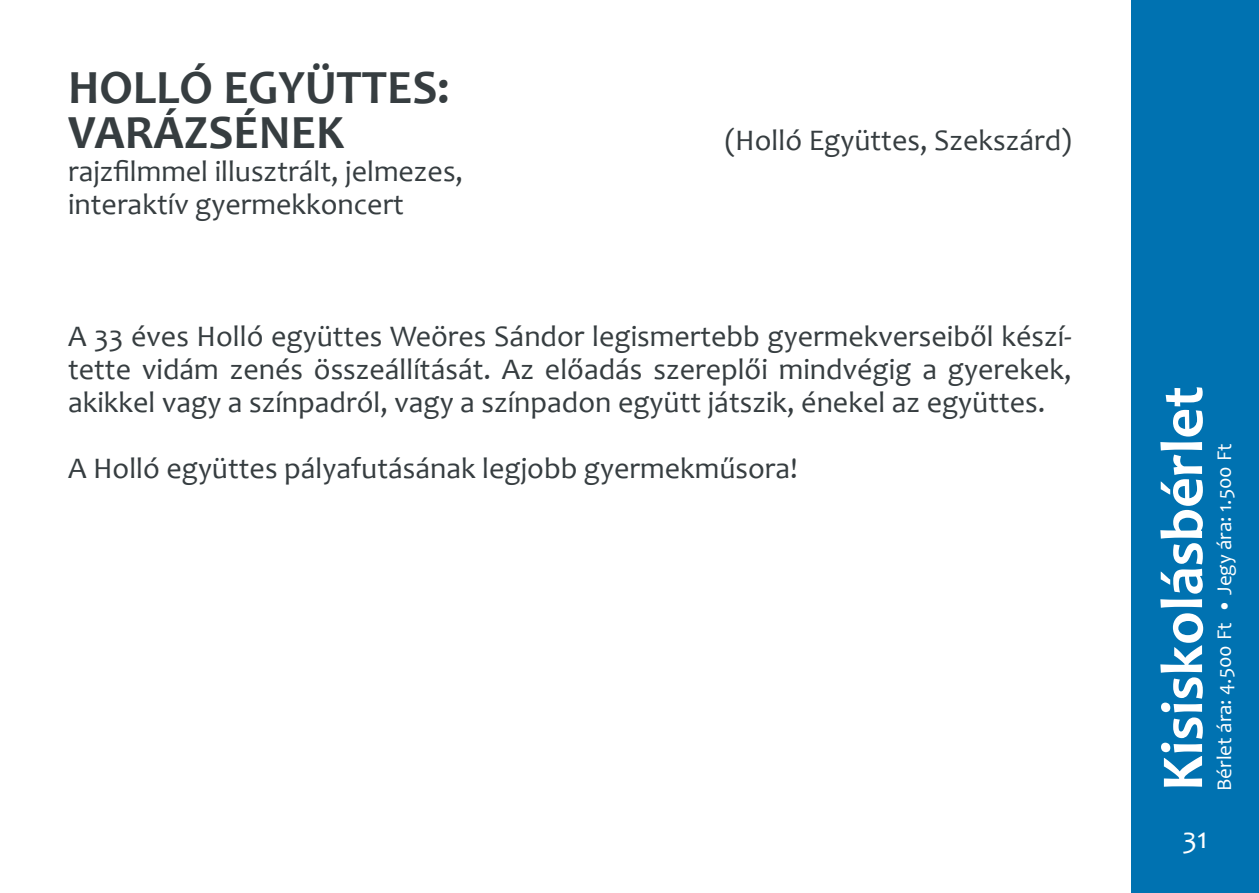
<style>
.page{position:relative;width:1259px;height:893px;background:#fff}
.page>*{position:absolute;margin:0;border:0;box-sizing:border-box;transform-origin:0 0}
.t1{font:700 60px "Candara";color:#fff}
.t2{font:700 48px/45px "Candara";color:#363d40}
.t3{font:30px/33px "Candara";color:#363d40}
.t4{font:30px "Candara";color:#fff}
.t5{font:21px "Candara";color:#fff}
</style>
<div class="page">
<div style="left:1131px;top:0;width:128px;height:893px;background:#0072b1"></div>
<h2 class="t2" style="left:68px;top:64px;width:383px">HOLLÓ EGYÜTTES:<br>VARÁZSÉNEK</h2>
<p class="t3" style="left:68px;top:154px;width:397px">rajzfilmmel illusztrált, jelmezes, interaktív gyermekkoncert</p>
<p class="t3" style="left:724px;top:123px;width:349px">(Holló Együttes, Szekszárd)</p>
<p class="t3" style="left:68px;top:319px;width:1005px;text-align:justify">A 33 éves Holló együttes Weöres Sándor legismertebb gyermekverseiből készí&shy;tette vidám zenés összeállítását. Az előadás szereplői mindvégig a gyerekek, akikkel vagy a színpadról, vagy a színpadon együtt játszik, énekel az együttes.</p>
<p class="t3" style="left:68px;top:451px;width:731px">A Holló együttes pályafutásának legjobb gyermekműsora!</p>
<h1 class="t1" style="left:1145px;top:791px;width:406px;rotate:-90deg">Kisiskolásbérlet</h1>
<p class="t5" style="left:1211px;top:791px;width:349px;rotate:-90deg">Bérlet ára: 4.500 Ft • Jegy ára: 1.500 Ft</p>
<p class="t4" style="left:1182px;top:819px;width:27px">31</p>
</div>
